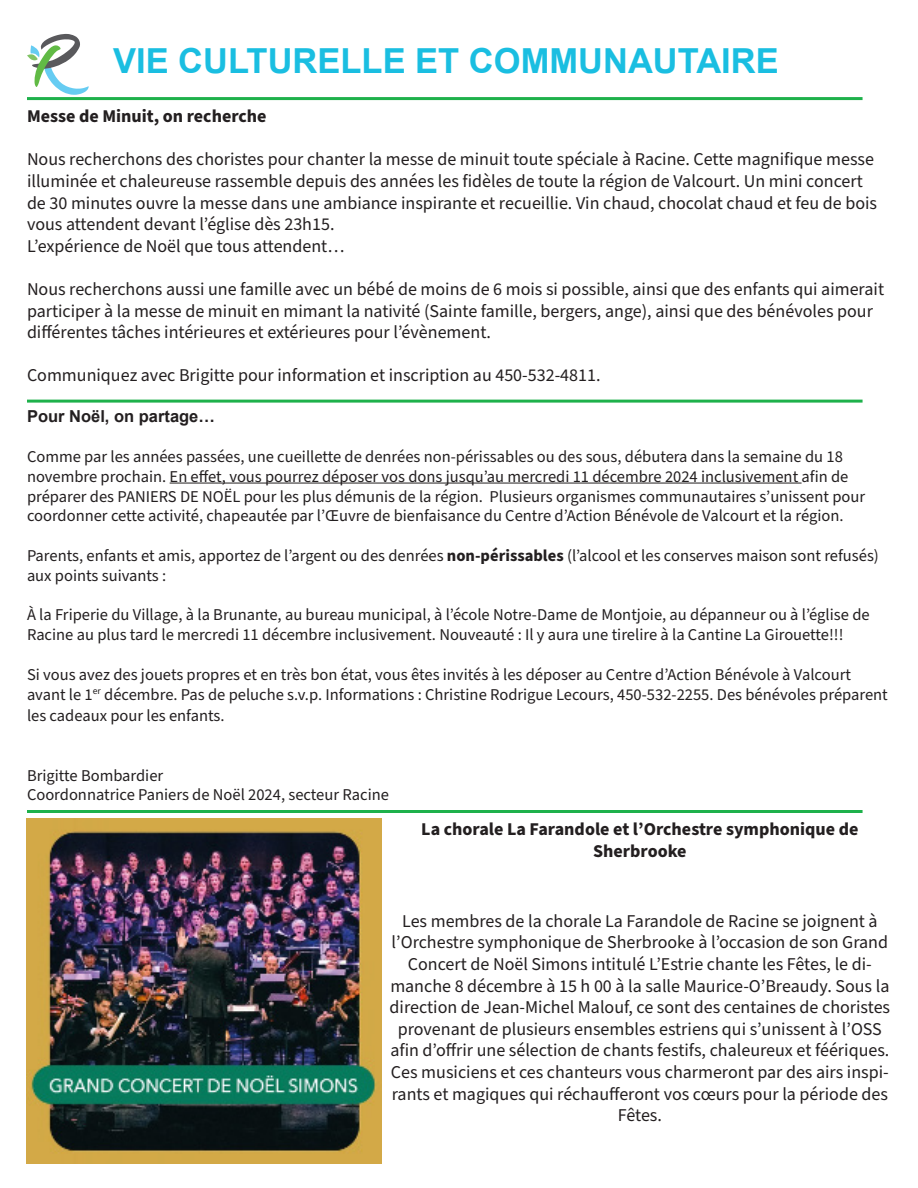
<style>
.page{position:relative;width:918px;height:1188px;background:#fff}
.page>*{position:absolute;margin:0;border:0;box-sizing:border-box;transform-origin:0 0}
.Texte_d_introduction{font:700 34.5px "Arial";color:#1abee1}
.Texte_d_introduction-2{font:18px/21.6px "Source Sans Pro";color:#231f20}
.Texte_d_introduction-3{font:700 18px/21.6px "Source Sans Pro";color:#231f20;text-align:center}
.t1{font:16.5px/19.8px "Source Sans Pro";color:#231f20}
.t2{font:700 16.5px "Arial";color:#231f20}
.s1{font-weight:700}
</style>
<div class="page">
<hr style="left:170px;top:483px;width:632px;height:1px;background:#231f20">
<img style="left:27px;top:819px;width:355px;height:345px">
<svg style="left:27px;top:34px;width:62px;height:61px"></svg>
<hr style="left:27px;top:97px;width:836px;height:3px;background:#1eb14b">
<hr style="left:27px;top:810px;width:836px;height:3px;background:#1eb14b">
<hr style="left:27px;top:400px;width:836px;height:3px;background:#1eb14b">
<p class="Texte_d_introduction" style="left:113px;top:36px;width:667px">VIE CULTURELLE ET COMMUNAUTAIRE</p>
<p class="Texte_d_introduction-3" style="left:27px;top:106px;width:241px">Messe de Minuit, on recherche</p>
<p class="Texte_d_introduction-2" style="left:27px;top:149px;width:852px">Nous recherchons des choristes pour chanter la messe de minuit toute spéciale à Racine. Cette magnifique messe illuminée et chaleureuse rassemble depuis des années les fidèles de toute la région de Valcourt. Un mini concert de 30 minutes ouvre la messe dans une ambiance inspirante et recueillie. Vin chaud, chocolat chaud et feu de bois vous attendent devant l’église dès 23h15.</p>
<p class="Texte_d_introduction-2" style="left:27px;top:236px;width:319px">L’expérience de Noël que tous attendent…</p>
<p class="Texte_d_introduction-2" style="left:27px;top:279px;width:859px">Nous recherchons aussi une famille avec un bébé de moins de 6 mois si possible, ainsi que des enfants qui aimerait participer à la messe de minuit en mimant la nativité (Sainte famille, bergers, ange), ainsi que des bénévoles pour différentes tâches intérieures et extérieures pour l’évènement.</p>
<p class="Texte_d_introduction-2" style="left:27px;top:365px;width:575px">Communiquez avec Brigitte pour information et inscription au 450-532-4811.</p>
<p class="t2" style="left:27px;top:405px;width:189px">Pour Noël, on partage…</p>
<p class="t1" style="left:27px;top:447px;width:840px">Comme par les années passées, une cueillette de denrées non-périssables ou des sous, débutera dans la semaine du 18 novembre prochain. En effet, vous pourrez déposer vos dons jusqu’au mercredi 11 décembre 2024 inclusivement afin de préparer des PANIERS DE NOËL pour les plus démunis de la région. Plusieurs organismes communautaires s’unissent pour coordonner cette activité, chapeautée par l’Œuvre de bienfaisance du Centre d’Action Bénévole de Valcourt et la région.</p>
<p class="t1" style="left:27px;top:546px;width:853px">Parents, enfants et amis, apportez de l’argent ou des denrées <span class="s1">non-périssables</span> (l’alcool et les conserves maison sont refusés) aux points suivants :</p>
<p class="t1" style="left:27px;top:606px;width:844px">À la Friperie du Village, à la Brunante, au bureau municipal, à l’école Notre-Dame de Montjoie, au dépanneur ou à l’église de<br>Racine au plus tard le mercredi 11 décembre inclusivement. Nouveauté : Il y aura une tirelire à la Cantine La Girouette!!!</p>
<p class="t1" style="left:27px;top:665px;width:862px">Si vous avez des jouets propres et en très bon état, vous êtes invités à les déposer au Centre d’Action Bénévole à Valcourt avant le 1<sup>er</sup> décembre. Pas de peluche s.v.p. Informations : Christine Rodrigue Lecours, 450-532-2255. Des bénévoles préparent</p>
<p class="t1" style="left:27px;top:706px;width:199px">les cadeaux pour les enfants.</p>
<p class="t1" style="left:27px;top:766px;width:138px">Brigitte Bombardier</p>
<p class="t1" style="left:27px;top:786px;width:363px">Coordonnatrice Paniers de Noël 2024, secteur Racine</p>
<p class="Texte_d_introduction-3" style="left:421px;top:819px;width:439px">La chorale La Farandole et l’Orchestre symphonique de<br>Sherbrooke</p>
<p class="Texte_d_introduction-2" style="left:390px;top:911px;width:502px;text-align:center">Les membres de la chorale La Farandole de Racine se joignent à l’Orchestre symphonique de Sherbrooke à l’occasion de son Grand Concert de Noël Simons intitulé L’Estrie chante les Fêtes, le di&shy;manche 8 décembre à 15 h 00 à la salle Maurice-O’Breaudy. Sous la direction de Jean-Michel Malouf, ce sont des centaines de choristes provenant de plusieurs ensembles estriens qui s’unissent à l’OSS afin d’offrir une sélection de chants festifs, chaleureux et féériques.<br>Ces musiciens et ces chanteurs vous charmeront par des airs inspi&shy;rants et magiques qui réchaufferont vos cœurs pour la période des Fêtes.</p>
</div>
